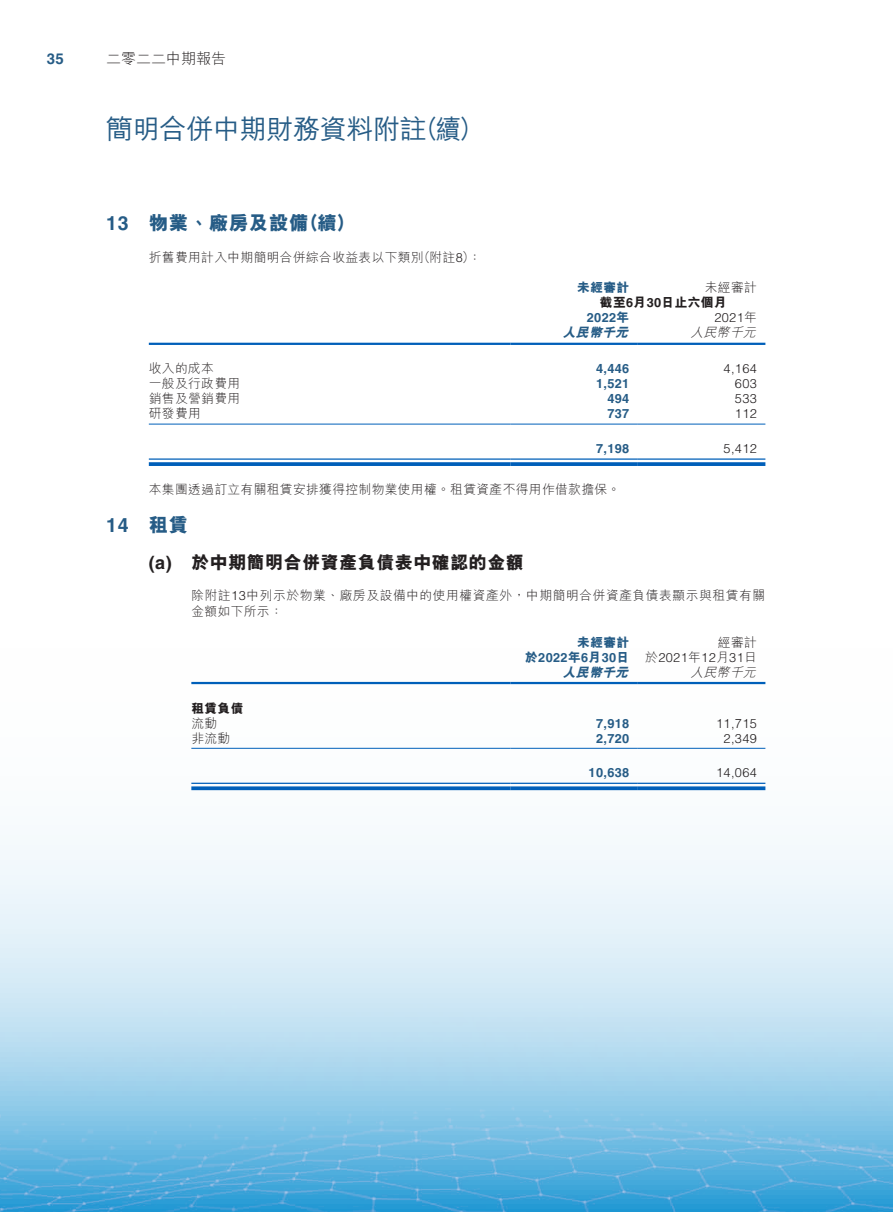
<style>
.page{position:relative;width:893px;height:1212px;background:#fff}
.page>*{position:absolute;margin:0;border:0;box-sizing:border-box;transform-origin:0 0}
.t1{font:500 27px "M Hei HK";letter-spacing:-.01em;color:#265c86}
.t2{font:500 27px "M Hei HK";letter-spacing:-.01em;color:#265c86;scale:.94 1}
.t3{font:800 19.5px "M Hei HK";letter-spacing:.03em;color:#265c86}
.t4{font:700 19.5px "Helvetica LT Std";color:#265c86}
.t5{font:800 18px "M Hei HK";letter-spacing:.03em;color:#231f20}
.t6{font:700 18px "Helvetica LT Std";color:#231f20}
.t7{font:300 15px "M Hei HK";color:#231f20}
.t8{font:700 15px "Helvetica LT Std";color:#265c86}
.t9{font:300 12.75px/15.8px "M Hei HK";letter-spacing:.03em;color:#231f20}
.t10{font:300 12.75px "Helvetica LT Std";letter-spacing:.03em;color:#231f20}
.t11{font:700 12.75px "Helvetica LT Std";letter-spacing:.03em;color:#265c86}
.t12{font:800 12.75px/15px "M Hei HK";letter-spacing:.03em;color:#231f20}
.t13{font:italic 300 12.75px "M Hei HK";color:#231f20}
.t14{font:italic 800 12.75px "M Hei HK";color:#265c86}
.t15{font:800 12.75px "M Hei HK";color:#265c86}
.s1{font-family:"Helvetica LT Std"}
.s2{color:#265c86}
.s3{font-family:"Helvetica LT Std";font-weight:700}
.s4{font-family:"M Hei HK"}
.s5{font-family:"M Hei HK";font-weight:800}
</style>
<div class="page">
<img style="left:0;top:342px;width:892px;height:870px">
<hr style="left:149px;top:343px;width:361px;height:2px;background:#005fb9">
<hr style="left:510px;top:343px;width:128px;height:2px;background:#005fb9">
<hr style="left:638px;top:343px;width:127px;height:2px;background:#005fb9">
<hr style="left:149px;top:424px;width:361px;height:1px;background:#005fb9">
<hr style="left:510px;top:424px;width:128px;height:1px;background:#005fb9">
<hr style="left:638px;top:424px;width:127px;height:1px;background:#005fb9">
<hr style="left:149px;top:458px;width:361px;height:2px;background:#005fb9">
<svg style="left:149px;top:462px;width:361px;height:4px"></svg>
<hr style="left:510px;top:458px;width:128px;height:2px;background:#005fb9">
<svg style="left:510px;top:462px;width:128px;height:4px"></svg>
<hr style="left:638px;top:458px;width:127px;height:2px;background:#005fb9">
<svg style="left:638px;top:462px;width:127px;height:4px"></svg>
<hr style="left:191px;top:682px;width:319px;height:2px;background:#005fb9">
<hr style="left:510px;top:682px;width:128px;height:2px;background:#005fb9">
<hr style="left:638px;top:682px;width:127px;height:2px;background:#005fb9">
<hr style="left:191px;top:748px;width:319px;height:1px;background:#005fb9">
<hr style="left:510px;top:748px;width:128px;height:1px;background:#005fb9">
<hr style="left:638px;top:748px;width:127px;height:1px;background:#005fb9">
<hr style="left:191px;top:783px;width:319px;height:1px;background:#005fb9">
<svg style="left:191px;top:786px;width:319px;height:4px"></svg>
<hr style="left:510px;top:783px;width:128px;height:1px;background:#005fb9">
<svg style="left:510px;top:786px;width:128px;height:4px"></svg>
<hr style="left:638px;top:783px;width:127px;height:1px;background:#005fb9">
<svg style="left:638px;top:786px;width:127px;height:4px"></svg>
<p class="t8" style="left:47px;top:49px;width:18px">35</p>
<p class="t7" style="left:106px;top:51px;width:121px">二零二二中期報告</p>
<h1 class="t1" style="left:106px;top:109px;width:322px">簡明合併中期財務資料附註</h1>
<h1 class="t2" style="left:413px;top:109px;width:77px">（續(</h1>
<h2 class="t4" style="left:106px;top:211px;width:24px">13</h2>
<h2 class="t4" style="left:106px;top:514px;width:24px">14</h2>
<h2 class="t3" style="left:300px;top:213px;width:57px">（續(</h2>
<h2 class="t3" style="left:149px;top:213px;width:161px">物業、廠房及設備</h2>
<p class="t9" style="left:418px;top:249px;width:65px">（附註 ：(<span class="s1">8</span></p>
<p class="t9" style="left:149px;top:249px;width:276px">折舊費用計入中期簡明合併綜合收益表以下類別</p>
<p class="t9" style="left:149px;top:361px;width:67px">收入的成本</p>
<p class="t9" style="left:149px;top:376px;width:93px">一般及行政費用</p>
<p class="t9" style="left:149px;top:391px;width:93px">銷售及營銷費用</p>
<p class="t9" style="left:149px;top:406px;width:54px">研發費用</p>
<p class="t9" style="left:705px;top:280px;width:54px">未經審計</p>
<p class="t12" style="left:600px;top:280px;width:128px;text-indent:-23px"><span class="s2">未經審計<br></span>截至 月<span class="s3">6 30</span>日止六個月</p>
<p class="t10" style="left:714px;top:310px;width:44px">2021<span class="s4">年</span></p>
<p class="t11" style="left:587px;top:310px;width:44px">2022<span class="s5">年</span></p>
<p class="t14" style="left:563px;top:326px;width:70px">人民幣千元</p>
<p class="t13" style="left:690px;top:326px;width:70px">人民幣千元</p>
<p class="t11" style="left:596px;top:361px;width:35px">4,446</p>
<p class="t10" style="left:724px;top:361px;width:35px">4,164</p>
<p class="t11" style="left:596px;top:376px;width:35px">1,521</p>
<p class="t10" style="left:735px;top:376px;width:23px">603</p>
<p class="t11" style="left:607px;top:391px;width:23px">494</p>
<p class="t10" style="left:735px;top:391px;width:23px">533</p>
<p class="t11" style="left:607px;top:406px;width:23px">737</p>
<p class="t10" style="left:735px;top:406px;width:23px">112</p>
<p class="t11" style="left:596px;top:441px;width:35px">7,198</p>
<p class="t9" style="left:149px;top:481px;width:473px">本集團透過訂立有關租賃安排獲得控制物業使用權。租賃資產不得用作借款擔保。</p>
<h2 class="t3" style="left:149px;top:515px;width:41px">租賃</h2>
<h3 class="t6" style="left:149px;top:551px;width:25px">a( )</h3>
<h3 class="t5" style="left:191px;top:553px;width:334px">於中期簡明合併資產負債表中確認的金額</h3>
<p class="t10" style="left:724px;top:440px;width:35px">5,412</p>
<p class="t9" style="left:191px;top:587px;width:575px">除附註<span class="s1">13</span>中列示於物業、廠房及設備中的使用權資產外，中期簡明合併資產負債表顯示與租賃有關金額如下所示：</p>
<p class="t9" style="left:718px;top:634px;width:40px">經審計</p>
<p class="t15" style="left:577px;top:635px;width:54px">未經審計</p>
<p class="t12" style="left:191px;top:700px;width:54px">租賃負債</p>
<p class="t9" style="left:191px;top:715px;width:27px">流動</p>
<p class="t9" style="left:191px;top:730px;width:40px">非流動</p>
<p class="t11" style="left:525px;top:649px;width:106px"><span class="s5">於</span>2022<span class="s5">年 月</span>6 30<span class="s5">日</span></p>
<p class="t14" style="left:563px;top:665px;width:70px">人民幣千元</p>
<p class="t10" style="left:645px;top:649px;width:113px"><span class="s4">於</span>2021<span class="s4">年</span>12<span class="s4">月</span>31<span class="s4">日</span></p>
<p class="t13" style="left:690px;top:665px;width:70px">人民幣千元</p>
<p class="t11" style="left:596px;top:715px;width:35px">7,918</p>
<p class="t10" style="left:716px;top:715px;width:42px">11,715</p>
<p class="t11" style="left:596px;top:730px;width:35px">2,720</p>
<p class="t10" style="left:724px;top:730px;width:35px">2,349</p>
<p class="t11" style="left:589px;top:765px;width:42px">10,638</p>
<p class="t10" style="left:716px;top:764px;width:42px">14,064</p>
</div>
